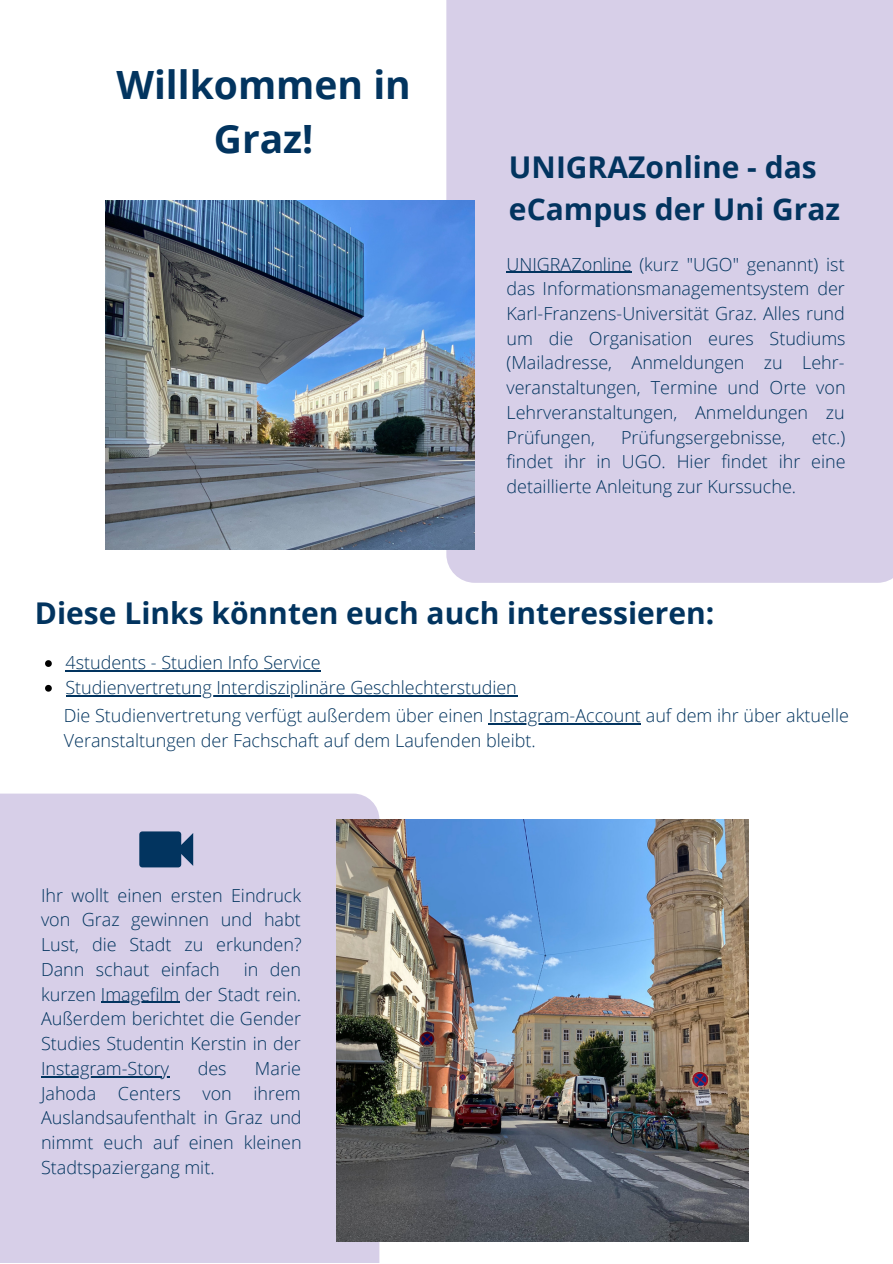
<style>
.page{position:relative;width:893px;height:1264px;background:#fff}
.page>*{position:absolute;margin:0;border:0;box-sizing:border-box;transform-origin:0 0}
.t1{font:700 39px/54px "Open Sans";color:#02345f;text-align:center}
.t2{font:700 30px/41.5px "Open Sans";color:#02345f}
.t3{font:300 18px/24.8px "Open Sans";color:#02345f;text-align:justify}
</style>
<div class="page">
<div style="left:0;top:793px;width:379px;height:469px;background:#d7cfe8"></div>
<svg style="left:139px;top:831px;width:54px;height:36px;background:#19456e"></svg>
<div style="left:446px;top:0;width:446px;height:583px;background:#d7cfe8"></div>
<img style="left:106px;top:201px;width:368px;height:348px">
<img style="left:336px;top:820px;width:412px;height:421px">
<hr style="left:506px;top:271px;width:125px;height:2px;background:#02345f">
<hr style="left:101px;top:1001px;width:78px;height:1px;background:#02345f">
<hr style="left:41px;top:1075px;width:128px;height:2px;background:#02345f">
<svg style="left:45px;top:660px;width:7px;height:7px"></svg>
<hr style="left:65px;top:670px;width:256px;height:1px;background:#02345f">
<svg style="left:45px;top:685px;width:7px;height:6px"></svg>
<hr style="left:65px;top:695px;width:452px;height:1px;background:#02345f">
<hr style="left:488px;top:723px;width:153px;height:1px;background:#02345f">
<p class="t1" style="left:116px;top:57px;width:296px">Willkommen in<br>Graz!</p>
<p class="t2" style="left:509px;top:146px;width:332px">UNIGRAZonline - das eCampus der Uni Graz</p>
<p class="t3" style="left:506px;top:251px;width:340px">UNIGRAZonline (kurz "UGO" genannt) ist das Informationsmanagementsystem der Karl-Franzens-Universität Graz. Alles rund um die Organisation eures Studiums (Mailadresse, Anmeldungen zu Lehr&shy;veranstaltungen, Termine und Orte von Lehrveranstaltungen, Anmeldungen zu Prüfungen,</p>
<p class="t3" style="left:621px;top:424px;width:166px">Prüfungsergebnisse,</p>
<p class="t3" style="left:506px;top:424px;width:340px;text-indent:305px">etc.) findet ihr in UGO. Hier findet ihr eine detaillierte Anleitung zur Kurssuche.</p>
<p class="t2" style="left:35px;top:591px;width:681px">Diese Links könnten euch auch interessieren:</p>
<p class="t3" style="left:65px;top:649px;width:257px">4students - Studien Info Service</p>
<p class="t3" style="left:65px;top:674px;width:453px">Studienvertretung Interdisziplinäre Geschlechterstudien</p>
<p class="t3" style="left:64px;top:703px;width:786px">Die Studienvertretung verfügt außerdem über einen Instagram-Account auf dem ihr über aktuelle<br>Veranstaltungen der Fachschaft auf dem Laufenden bleibt.</p>
<p class="t3" style="left:41px;top:882px;width:262px">Ihr wollt einen ersten Eindruck von Graz gewinnen und habt Lust, die Stadt zu erkunden?<br>Dann schaut einfach</p>
<p class="t3" style="left:41px;top:956px;width:262px;text-indent:203px">in den kurzen Imagefilm der Stadt rein.<br>Außerdem berichtet die Gender Studies Studentin Kerstin in der Instagram-Story</p>
<p class="t3" style="left:198px;top:1055px;width:30px">des</p>
<p class="t3" style="left:41px;top:1055px;width:262px;text-indent:214px">Marie Jahoda Centers von ihrem Auslandsaufenthalt in Graz und nimmt euch auf einen kleinen Stadtspaziergang mit.</p>
</div>
